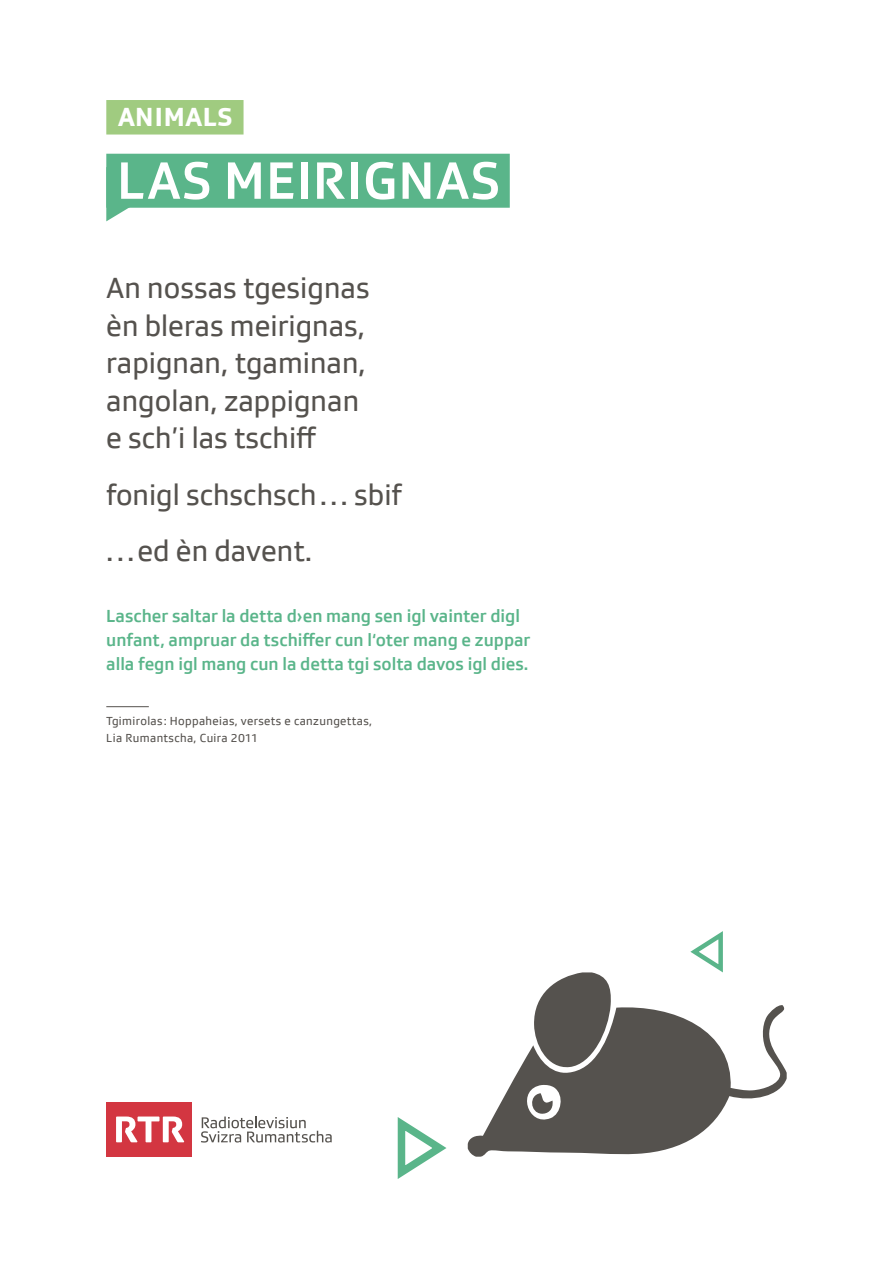
<style>
.page{position:relative;width:893px;height:1263px;background:#fff}
.page>*{position:absolute;margin:0;border:0;box-sizing:border-box;transform-origin:0 0}
.t1{font:500 54px "SRGSSR Type";letter-spacing:.02em;color:#fff}
.t2{font:30px/37.5px "SRGSSR Type";color:#55524e}
.t3{font:700 27px "SRGSSR Type";letter-spacing:.015em;color:#fff}
.t4{font:500 18px/24px "SRGSSR Type";color:#5ab58a}
.t5{font:12px/16.5px "SRGSSR Type";letter-spacing:.03em;color:#55524e}
</style>
<div class="page">
<svg style="left:690px;top:931px;width:33px;height:42px"></svg>
<svg style="left:397px;top:1117px;width:50px;height:62px"></svg>
<svg style="left:106px;top:208px;width:23px;height:13px"></svg>
<div style="left:106px;top:1102px;width:86px;height:55px;background:#d33641"></div>
<svg style="left:116px;top:1116px;width:69px;height:26px"></svg>
<svg style="left:201px;top:1116px;width:131px;height:26px"></svg>
<hr style="left:106px;top:706px;width:43px;height:1px;background:#55524e">
<div style="left:106px;top:100px;width:138px;height:35px;background:#a0cb80"></div>
<div style="left:106px;top:154px;width:404px;height:54px;background:#5ab58a"></div>
<svg style="left:537px;top:972px;width:74px;height:32px"></svg>
<svg style="left:468px;top:1004px;width:319px;height:153px;fill:#55524e"></svg>
<svg style="left:528px;top:1093px;width:26px;height:21px"></svg>
<h3 class="t3" style="left:118px;top:101px;width:116px">ANIMALS</h3>
<h1 class="t1" style="left:117px;top:149px;width:385px">LAS MEIRIGNAS</h1>
<h2 class="t2" style="left:106px;top:269px;width:265px">An nossas tgesignas èn bleras meirignas, rapignan, tgaminan, angolan, zappignan e sch’i las tschiff</h2>
<h2 class="t2" style="left:106px;top:466px;width:297px;line-height:56.2px">fonigl schschsch... sbif ...ed èn davent.</h2>
<p class="t4" style="left:106px;top:604px;width:426px">Lascher saltar la detta d›en mang sen igl vainter digl unfant, ampruar da tschiffer cun l‘oter mang e zuppar alla fegn igl mang cun la detta tgi solta davos igl dies.</p>
<p class="t5" style="left:106px;top:713px;width:267px">Tgimirolas: Hoppaheias, versets e canzungettas,<br>Lia Rumantscha, Cuira 2011</p>
</div>
